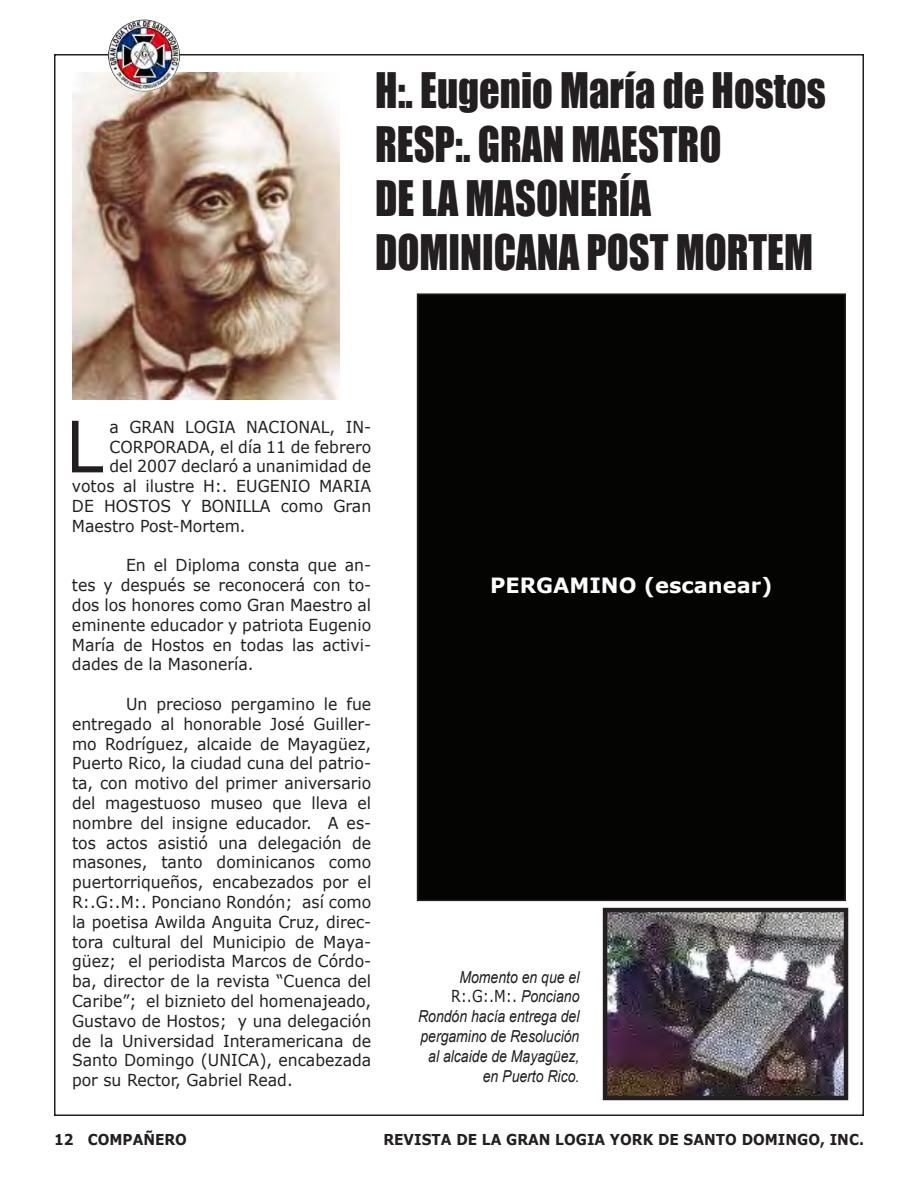
<style>
.page{position:relative;width:918px;height:1188px;background:#fff}
.page>*{position:absolute;margin:0;border:0;box-sizing:border-box;transform-origin:0 0}
.t1{font:70.95px "Verdana";color:#231f20;scale:.95 1}
.t2{font:45px "Impact";color:#231f20;scale:.9 1}
.t3{font:700 21px "Verdana";color:#fff}
.t4{font:16.5px/19.8px "Verdana";color:#231f20;text-align:justify;scale:.95 1}
.t5{font:italic 16.5px/19.8px "Arial";color:#231f20;text-align:right;scale:.85 1}
.t6{font:700 15px "Verdana";color:#231f20;scale:.92 1}
.s1{font-family:"Verdana";font-style:normal}
</style>
<div class="page">
<img style="left:72px;top:72px;width:267px;height:328px">
<div style="left:418px;top:294px;width:427px;height:606px;background:#040503"></div>
<div style="left:417px;top:293px;width:429px;height:608px;border:2px solid #231f20"></div>
<img style="left:608px;top:913px;width:235px;height:182px">
<div style="left:603px;top:908px;width:245px;height:192px;border:4px solid #231f20"></div>
<img style="left:108px;top:20px;width:72px;height:72px;border-radius:36px">
<p class="t2" style="left:375px;top:55px;width:503px">H:. Eugenio María de Hostos</p>
<p class="t2" style="left:375px;top:109px;width:387px">RESP:. GRAN MAESTRO</p>
<p class="t2" style="left:375px;top:163px;width:308px">DE LA MASONERÍA</p>
<p class="t2" style="left:375px;top:217px;width:488px">DOMINICANA POST MORTEM</p>
<p class="t1" style="left:65px;top:401px;width:41px">L</p>
<p class="t4" style="left:110px;top:417px;width:277px">a GRAN LOGIA NACIONAL, IN-</p>
<p class="t4" style="left:110px;top:437px;width:277px">CORPORADA, el día 11 de febrero</p>
<p class="t4" style="left:110px;top:457px;width:277px">del 2007 declaró a unanimidad de</p>
<p class="t4" style="left:72px;top:477px;width:316px">votos al ilustre H:. EUGENIO MARIA</p>
<p class="t4" style="left:72px;top:496px;width:317px">DE HOSTOS Y BONILLA como Gran</p>
<p class="t4" style="left:72px;top:516px;width:184px">Maestro Post-Mortem.</p>
<p class="t4" style="left:72px;top:556px;width:317px;text-indent:54px">En el Diploma consta que an&shy;tes y después se reconocerá con to&shy;dos los honores como Gran Maestro al eminente educador y patriota Eugenio María de Hostos en todas las activi&shy;dades de la Masonería.</p>
<p class="t4" style="left:72px;top:694px;width:317px;text-indent:54px">Un precioso pergamino le fue entregado al honorable José Guiller&shy;mo Rodríguez, alcaide de Mayagüez, Puerto Rico, la ciudad cuna del patrio&shy;ta, con motivo del primer aniversario del magestuoso museo que lleva el nombre del insigne educador. A es&shy;tos actos asistió una delegación de masones, tanto dominicanos como puertorriqueños, encabezados por el R:.G:.M:. Ponciano Rondón; así como la poetisa Awilda Anguita Cruz, direc&shy;tora cultural del Municipio de Maya&shy;güez; el periodista Marcos de Córdo&shy;ba, director de la revista “Cuenca del Caribe”; el biznieto del homenajeado, Gustavo de Hostos; y una delegación de la Universidad Interamericana de Santo Domingo (UNICA), encabezada por su Rector, Gabriel Read.</p>
<p class="t3" style="left:490px;top:572px;width:284px">PERGAMINO (escanear)</p>
<p class="t5" style="left:418px;top:967px;width:191px">Momento en que el<br><span class="s1">R:.G:.M:.</span> Ponciano<br>Rondón hacía entrega del pergamino de Resolución al alcaide de Mayagüez, en Puerto Rico.</p>
<p class="t6" style="left:54px;top:1130px;width:146px">12 COMPAÑERO</p>
<p class="t6" style="left:383px;top:1130px;width:524px">REVISTA DE LA GRAN LOGIA YORK DE SANTO DOMINGO, INC.</p>
</div>
